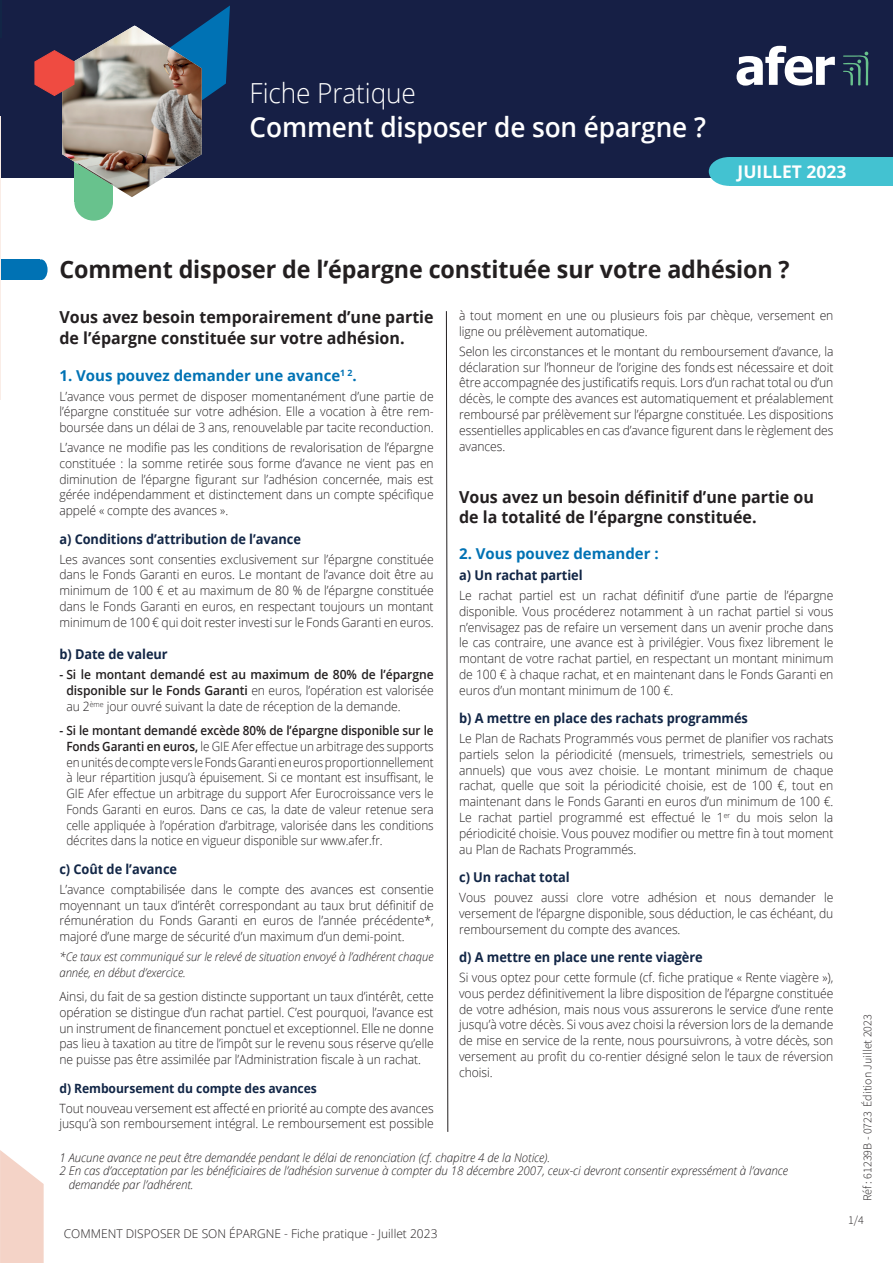
<style>
.page{position:relative;width:893px;height:1263px;background:#fff}
.page>*{position:absolute;margin:0;border:0;box-sizing:border-box;transform-origin:0 0}
.t1{font:600 27.6px "Open Sans";letter-spacing:-.005em;color:#fff;scale:.95 1}
.t2{font:300 27.6px "Open Sans";letter-spacing:-.005em;color:#fff;scale:.95 1}
.t3{font:700 24px "Open Sans";letter-spacing:-.005em;color:#231f20}
.t4{font:700 17.4px "Open Sans";color:#fff}
.t5{font:700 16.5px/21px "Open Sans";color:#231f20}
.t6{font:700 15px "Open Sans";color:#0072b4}
.t7{font:700 13.5px "Open Sans";letter-spacing:-.005em;color:#122646;scale:.95 1}
.t8{font:300 12.75px/15.8px "Open Sans";letter-spacing:-.005em;color:#231f20;text-align:justify;scale:.95 1}
.t9{font:300 12.75px/15.8px "Open Sans";letter-spacing:-.005em;color:#231f20;text-align:justify;scale:.92 1}
.t10{font:700 12.75px "Open Sans";letter-spacing:-.005em;color:#122646;scale:.95 1}
.t11{font:italic 300 12px "Open Sans";letter-spacing:-.005em;color:#231f20}
.t12{font:italic 300 12px/15.8px "Open Sans";letter-spacing:-.005em;color:#231f20;scale:.95 1}
.t13{font:300 12px "Open Sans";color:#231f20}
.t14{font:300 12px "Source Sans Pro";color:#231f20}
.s1{font-weight:600}
</style>
<div class="page">
<svg style="left:0;top:1150px;width:44px;height:113px;background:#f5d9cf"></svg>
<div style="left:0;top:0;width:893px;height:177px;background:#161f45"></div>
<svg style="left:737px;top:46px;width:98px;height:40px"></svg>
<svg style="left:843px;top:52px;width:26px;height:34px"></svg>
<div style="left:74px;top:183px;width:39px;height:38px;background:#68c28d;border-radius:50%"></div>
<div style="left:74px;top:119px;width:39px;height:83px;background:#68c28d"></div>
<svg style="left:34px;top:6px;width:196px;height:191px"></svg>
<div style="left:35px;top:259px;width:13px;height:21px;background:#0072b4;border-radius:50%"></div>
<div style="left:1px;top:259px;width:39px;height:21px;background:#0072b4"></div>
<div style="left:709px;top:157px;width:41px;height:29px;background:#43c2d1;border-radius:50%"></div>
<div style="left:729px;top:157px;width:164px;height:29px;background:#43c2d1"></div>
<hr style="left:0;top:0;width:2px;height:37px;background:#122646">
<hr style="left:0;top:117px;width:1px;height:283px;background:#faede7">
<svg style="left:446px;top:311px;width:3px;height:821px"></svg>
<h1 class="t2" style="left:250px;top:74px;width:177px">Fiche Pratique</h1>
<h1 class="t1" style="left:250px;top:108px;width:482px">Comment disposer de son épargne ?</h1>
<h3 class="t4" style="left:738px;top:159px;width:110px">JUILLET 2023</h3>
<h2 class="t3" style="left:59px;top:252px;width:732px">Comment disposer de l’épargne constituée sur votre adhésion ?</h2>
<p class="t5" style="left:59px;top:306px;width:376px">Vous avez besoin temporairement d’une partie de l’épargne constituée sur votre adhésion.</p>
<p class="t6" style="left:59px;top:364px;width:299px">1. Vous pouvez demander une avance<sup>1</sup> <sup>2</sup>.</p>
<p class="t8" style="left:59px;top:388px;width:395px">L’avance vous permet de disposer momentanément d’une partie de l’épargne constituée sur votre adhésion. Elle a vocation à être rem&shy;boursée dans un délai de 3 ans, renouvelable par tacite reconduction.</p>
<p class="t8" style="left:59px;top:439px;width:395px">L’avance ne modifie pas les conditions de revalorisation de l’épargne constituée : la somme retirée sous forme d’avance ne vient pas en diminution de l’épargne figurant sur l’adhésion concernée, mais est gérée indépendamment et distinctement dans un compte spécifique appelé « compte des avances ».</p>
<p class="t7" style="left:59px;top:529px;width:256px">a) Conditions d’attribution de l’avance</p>
<p class="t8" style="left:59px;top:551px;width:395px">Les avances sont consenties exclusivement sur l’épargne constituée dans le Fonds Garanti en euros. Le montant de l’avance doit être au minimum de 100 € et au maximum de 80 % de l’épargne constituée dans le Fonds Garanti en euros, en respectant toujours un montant minimum de 100 € qui doit rester investi sur le Fonds Garanti en euros.</p>
<p class="t7" style="left:59px;top:645px;width:116px">b) Date de valeur</p>
<p class="t8" style="left:66px;top:666px;width:388px;text-indent:-7px"><span class="s1">- Si le montant demandé est au maximum de 80% de l’épargne disponible sur le Fonds Garanti</span> en euros, l’opération est valorisée au 2<sup>ème</sup> jour ouvré suivant la date de réception de la demande.</p>
<p class="t9" style="left:66px;top:722px;width:401px;text-indent:-7px"><span class="s1">- Si le montant demandé excède 80% de l’épargne disponible sur le Fonds Garanti en euros,</span> le GIE Afer effectue un arbitrage des supports en unités de compte vers le Fonds Garanti en euros proportionnellement à leur répartition jusqu’à épuisement. Si ce montant est insuffisant, le GIE Afer effectue un arbitrage du support Afer Eurocroissance vers le Fonds Garanti en euros. Dans ce cas, la date de valeur retenue sera celle appliquée à l’opération d’arbitrage, valorisée dans les conditions décrites dans la notice en vigueur disponible sur www.afer.fr.</p>
<p class="t7" style="left:59px;top:859px;width:125px">c) Coût de l’avance</p>
<p class="t8" style="left:59px;top:881px;width:395px">L’avance comptabilisée dans le compte des avances est consentie moyennant un taux d’intérêt correspondant au taux brut définitif de rémunération du Fonds Garanti en euros de l’année précédente*, majoré d’une marge de sécurité d’un maximum d’un demi-point.</p>
<p class="t12" style="left:59px;top:948px;width:395px">*Ce taux est communiqué sur le relevé de situation envoyé à l’adhérent chaque année, en début d’exercice.</p>
<p class="t8" style="left:59px;top:988px;width:395px">Ainsi, du fait de sa gestion distincte supportant un taux d’intérêt, cette opération se distingue d’un rachat partiel. C’est pourquoi, l’avance est un instrument de financement ponctuel et exceptionnel. Elle ne donne pas lieu à taxation au titre de l’impôt sur le revenu sous réserve qu’elle ne puisse pas être assimilée par l’Administration fiscale à un rachat.</p>
<p class="t10" style="left:59px;top:1079px;width:273px">d) Remboursement du compte des avances</p>
<p class="t8" style="left:59px;top:1100px;width:395px">Tout nouveau versement est affecté en priorité au compte des avances jusqu’à son remboursement intégral. Le remboursement est possible</p>
<p class="t8" style="left:459px;top:307px;width:395px">à tout moment en une ou plusieurs fois par chèque, versement en ligne ou prélèvement automatique.</p>
<p class="t8" style="left:459px;top:343px;width:395px">Selon les circonstances et le montant du remboursement d’avance, la déclaration sur l’honneur de l’origine des fonds est nécessaire et doit être accompagnée des justificatifs requis. Lors d’un rachat total ou d’un décès, le compte des avances est automatiquement et préalablement remboursé par prélèvement sur l’épargne constituée. Les dispositions essentielles applicables en cas d’avance figurent dans le règlement des avances.</p>
<p class="t5" style="left:459px;top:487px;width:356px;line-height:19.5px">Vous avez un besoin définitif d’une partie ou de la totalité de l’épargne constituée.</p>
<p class="t6" style="left:459px;top:543px;width:201px">2. Vous pouvez demander :</p>
<p class="t7" style="left:459px;top:565px;width:132px">a) Un rachat partiel</p>
<p class="t8" style="left:459px;top:587px;width:395px">Le rachat partiel est un rachat définitif d’une partie de l’épargne disponible. Vous procéderez notamment à un rachat partiel si vous n’envisagez pas de refaire un versement dans un avenir proche dans le cas contraire, une avance est à privilégier. Vous fixez librement le montant de votre rachat partiel, en respectant un montant minimum de 100 € à chaque rachat, et en maintenant dans le Fonds Garanti en euros d’un montant minimum de 100 €.</p>
<p class="t7" style="left:459px;top:709px;width:306px">b) A mettre en place des rachats programmés</p>
<p class="t8" style="left:459px;top:730px;width:395px">Le Plan de Rachats Programmés vous permet de planifier vos rachats partiels selon la périodicité (mensuels, trimestriels, semestriels ou annuels) que vous avez choisie. Le montant minimum de chaque rachat, quelle que soit la périodicité choisie, est de 100 €, tout en maintenant dans le Fonds Garanti en euros d’un minimum de 100 €.<br>Le rachat partiel programmé est effectué le 1<sup>er</sup> du mois selon la périodicité choisie. Vous pouvez modifier ou mettre fin à tout moment au Plan de Rachats Programmés.</p>
<p class="t7" style="left:459px;top:868px;width:118px">c) Un rachat total</p>
<p class="t8" style="left:459px;top:889px;width:395px">Vous pouvez aussi clore votre adhésion et nous demander le versement de l’épargne disponible, sous déduction, le cas échéant, du remboursement du compte des avances.</p>
<p class="t7" style="left:459px;top:948px;width:258px">d) A mettre en place une rente viagère</p>
<p class="t8" style="left:459px;top:969px;width:395px">Si vous optez pour cette formule (cf. fiche pratique « Rente viagère »), vous perdez définitivement la libre disposition de l’épargne constituée de votre adhésion, mais nous vous assurerons le service d’une rente jusqu’à votre décès. Si vous avez choisi la réversion lors de la demande de mise en service de la rente, nous poursuivrons, à votre décès, son versement au profit du co-rentier désigné selon le taux de réversion choisi.</p>
<p class="t11" style="left:59px;top:1149px;width:492px">1 Aucune avance ne peut être demandée pendant le délai de renonciation (cf. chapitre 4 de la Notice).</p>
<p class="t11" style="left:59px;top:1162px;width:730px">2 En cas d’acceptation par les bénéficiaires de l’adhésion survenue à compter du 18 décembre 2007, ceux-ci devront consentir expressément à l’avance</p>
<p class="t11" style="left:69px;top:1176px;width:126px">demandée par l’adhérent.</p>
<p class="t14" style="left:860px;top:1201px;width:188px;rotate:-90deg">Réf : 61239B - 0723 Édition Juillet 2023</p>
<p class="t13" style="left:64px;top:1225px;width:375px">COMMENT DISPOSER DE SON ÉPARGNE - Fiche pratique - Juillet 2023</p>
<p class="t14" style="left:848px;top:1212px;width:17px">1/4</p>
</div>
